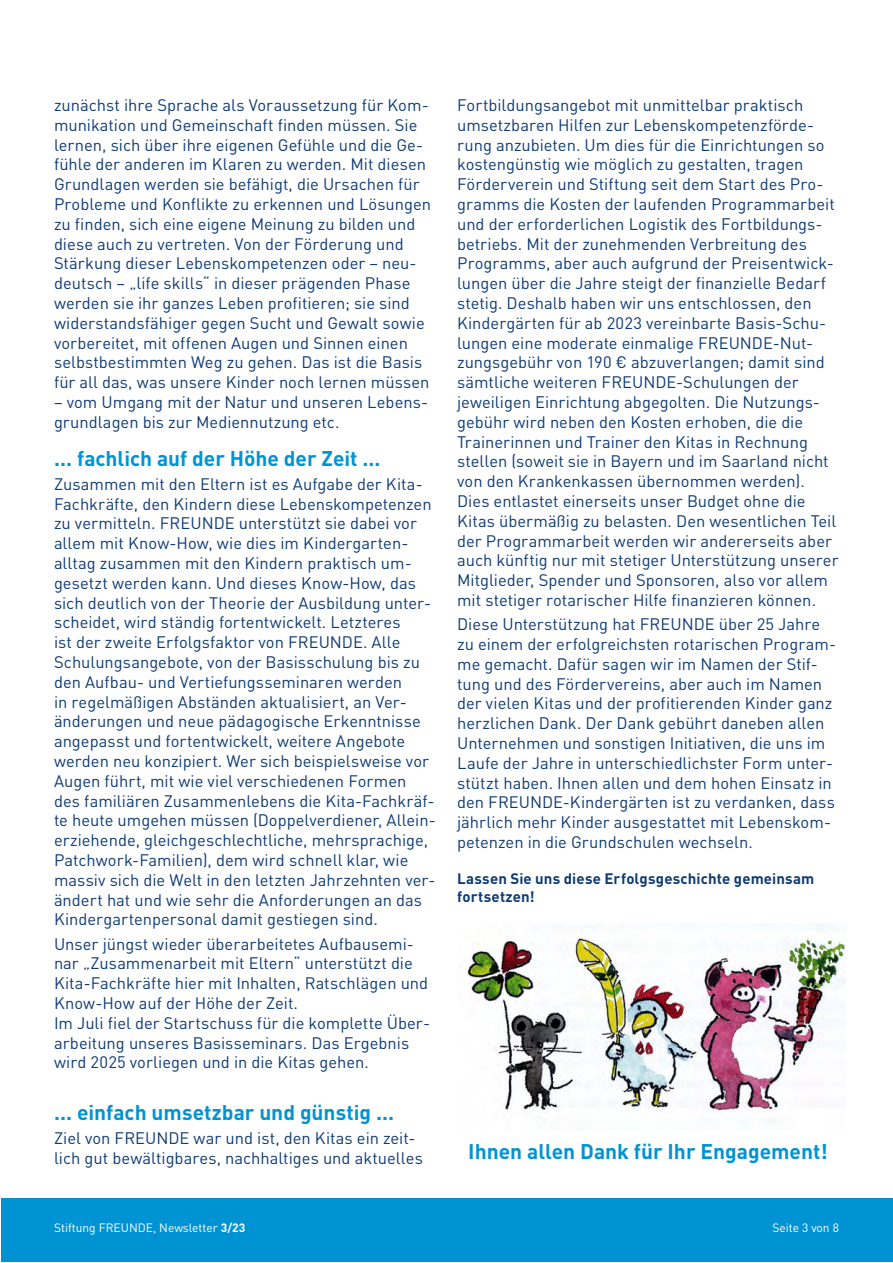
<style>
.page{position:relative;width:893px;height:1263px;background:#fff}
.page>*{position:absolute;margin:0;border:0;box-sizing:border-box;transform-origin:0 0}
.t1{font:700 21px "DIN Pro";color:#0093d3}
.t2{font:16.5px/19.8px "DIN Pro";color:#0e3b75}
.t3{font:700 15px/18px "DIN Pro";letter-spacing:.01em;color:#0e3b75}
.t4{font:12px "DIN Pro";color:#fff}
.s1{font-weight:700}
</style>
<div class="page">
<div style="left:1px;top:1198px;width:891px;height:64px;background:#0093d3"></div>
<img style="left:466px;top:924px;width:379px;height:197px">
<p class="t2" style="left:54px;top:93px;width:379px">zunächst ihre Sprache als Voraussetzung für Kom&shy;munikation und Gemeinschaft finden müssen. Sie lernen, sich über ihre eigenen Gefühle und die Ge&shy;fühle der anderen im Klaren zu werden. Mit diesen Grundlagen werden sie befähigt, die Ursachen für Probleme und Konflikte zu erkennen und Lösungen zu finden, sich eine eigene Meinung zu bilden und diese auch zu vertreten. Von der Förderung und Stärkung dieser Lebenskompetenzen oder – neu&shy;deutsch – „life skills“ in dieser prägenden Phase werden sie ihr ganzes Leben profitieren; sie sind widerstandsfähiger gegen Sucht und Gewalt sowie vorbereitet, mit offenen Augen und Sinnen einen selbstbestimmten Weg zu gehen. Das ist die Basis für all das, was unsere Kinder noch lernen müssen</p>
<p class="t2" style="left:54px;top:390px;width:375px">– vom Umgang mit der Natur und unseren Lebens&shy;grundlagen bis zur Mediennutzung etc.</p>
<p class="t1" style="left:54px;top:441px;width:328px">... fachlich auf der Höhe der Zeit ...</p>
<p class="t2" style="left:54px;top:472px;width:383px">Zusammen mit den Eltern ist es Aufgabe der Kita-Fachkräfte, den Kindern diese Lebenskompetenzen zu vermitteln. FREUNDE unterstützt sie dabei vor allem mit Know-How, wie dies im Kindergarten&shy;alltag zusammen mit den Kindern praktisch um&shy;gesetzt werden kann. Und dieses Know-How, das sich deutlich von der Theorie der Ausbildung unter&shy;scheidet, wird ständig fortentwickelt. Letzteres<br>ist der zweite Erfolgsfaktor von FREUNDE. Alle Schulungsangebote, von der Basisschulung bis zu den Aufbau- und Vertiefungsseminaren werden<br>in regelmäßigen Abständen aktualisiert, an Ver&shy;änderungen und neue pädagogische Erkenntnisse angepasst und fortentwickelt, weitere Angebote werden neu konzipiert. Wer sich beispielsweise vor Augen führt, mit wie viel verschiedenen Formen des familiären Zusammenlebens die Kita-Fachkräf&shy;te heute umgehen müssen (Doppelverdiener, Allein&shy;erziehende, gleichgeschlechtliche, mehrsprachige, Patchwork-Familien), dem wird schnell klar, wie massiv sich die Welt in den letzten Jahrzehnten ver&shy;ändert hat und wie sehr die Anforderungen an das Kindergartenpersonal damit gestiegen sind.</p>
<p class="t2" style="left:54px;top:932px;width:378px">Unser jüngst wieder überarbeitetes Aufbausemi&shy;nar „Zusammenarbeit mit Eltern“ unterstützt die Kita-Fachkräfte hier mit Inhalten, Ratschlägen und Know-How auf der Höhe der Zeit.<br>Im Juli fiel der Startschuss für die komplette Über&shy;arbeitung unseres Basisseminars. Das Ergebnis wird 2025 vorliegen und in die Kitas gehen.</p>
<p class="t1" style="left:54px;top:1095px;width:342px">... einfach umsetzbar und günstig ...</p>
<p class="t2" style="left:54px;top:1126px;width:370px">Ziel von FREUNDE war und ist, den Kitas ein zeit&shy;lich gut bewältigbares, nachhaltiges und aktuelles</p>
<p class="t2" style="left:457px;top:93px;width:383px">Fortbildungsangebot mit unmittelbar praktisch umsetzbaren Hilfen zur Lebenskompetenzförde&shy;rung anzubieten. Um dies für die Einrichtungen so kostengünstig wie möglich zu gestalten, tragen Förderverein und Stiftung seit dem Start des Pro&shy;gramms die Kosten der laufenden Programmarbeit und der erforderlichen Logistik des Fortbildungs&shy;betriebs. Mit der zunehmenden Verbreitung des Programms, aber auch aufgrund der Preisentwick&shy;lungen über die Jahre steigt der finanzielle Bedarf stetig. Deshalb haben wir uns entschlossen, den Kindergärten für ab 2023 vereinbarte Basis-Schu&shy;lungen eine moderate einmalige FREUNDE-Nut&shy;zungsgebühr von 190 € abzuverlangen; damit sind sämtliche weiteren FREUNDE-Schulungen der jeweiligen Einrichtung abgegolten. Die Nutzungs&shy;gebühr wird neben den Kosten erhoben, die die Trainerinnen und Trainer den Kitas in Rechnung stellen (soweit sie in Bayern und im Saarland nicht von den Krankenkassen übernommen werden).<br>Dies entlastet einerseits unser Budget ohne die Kitas übermäßig zu belasten. Den wesentlichen Teil der Programmarbeit werden wir andererseits aber auch künftig nur mit stetiger Unterstützung unserer Mitglieder, Spender und Sponsoren, also vor allem mit stetiger rotarischer Hilfe finanzieren können.</p>
<p class="t2" style="left:457px;top:613px;width:380px">Diese Unterstützung hat FREUNDE über 25 Jahre zu einem der erfolgreichsten rotarischen Program&shy;me gemacht. Dafür sagen wir im Namen der Stif&shy;tung und des Fördervereins, aber auch im Namen der vielen Kitas und der profitierenden Kinder ganz herzlichen Dank. Der Dank gebührt daneben allen Unternehmen und sonstigen Initiativen, die uns im Laufe der Jahre in unterschiedlichster Form unter&shy;stützt haben. Ihnen allen und dem hohen Einsatz in den FREUNDE-Kindergärten ist zu verdanken, dass jährlich mehr Kinder ausgestattet mit Lebenskom&shy;petenzen in die Grundschulen wechseln.</p>
<p class="t3" style="left:457px;top:868px;width:359px">Lassen Sie uns diese Erfolgsgeschichte gemeinsam fortsetzen!</p>
<p class="t1" style="left:468px;top:1133px;width:361px">Ihnen allen Dank für Ihr Engagement!</p>
<p class="t4" style="left:54px;top:1218px;width:193px">Stiftung FREUNDE, Newsletter <span class="s1">3/23</span></p>
<p class="t4" style="left:772px;top:1218px;width:68px">Seite 3 von 8</p>
</div>
